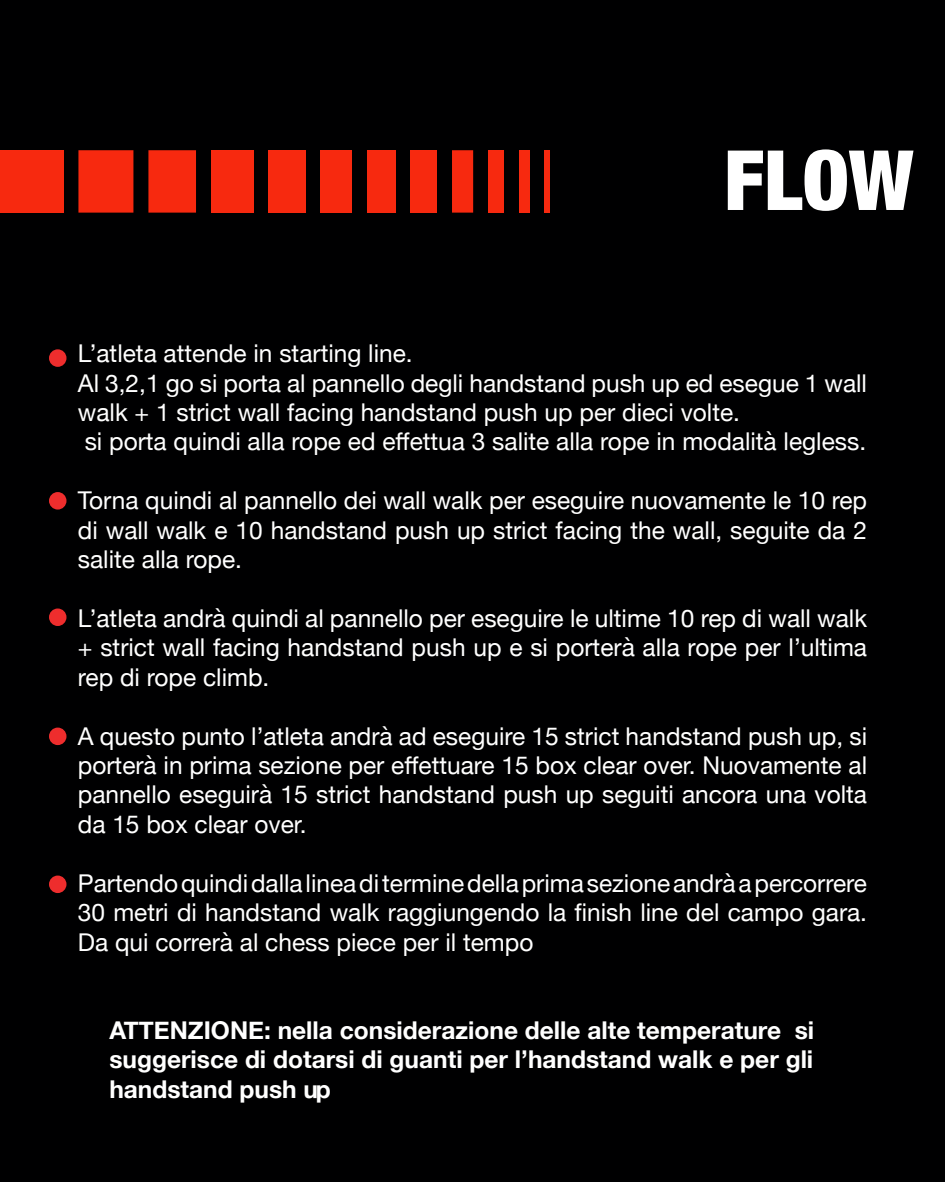
<style>
.page{position:relative;width:945px;height:1182px;background:#fff}
.page>*{position:absolute;margin:0;border:0;box-sizing:border-box;transform-origin:0 0}
.t1{font:900 condensed 83.12px "Helvetica Neue";color:#fff}
.t2{font:24.5px/29.4px "Helvetica Neue";color:#fff;text-align:justify}
.t3{font:700 24.5px/29.4px "Helvetica Neue";color:#fff;text-align:justify}
</style>
<div class="page">
<div style="left:0;top:0;width:945px;height:1181px;background:#000001"></div>
<div style="left:211px;top:150px;width:42px;height:62px;background:#f7290f"></div>
<div style="left:268px;top:150px;width:37px;height:62px;background:#f7290f"></div>
<div style="left:320px;top:150px;width:32px;height:62px;background:#f7290f"></div>
<div style="left:367px;top:150px;width:29px;height:62px;background:#f7290f"></div>
<div style="left:411px;top:150px;width:26px;height:62px;background:#f7290f"></div>
<div style="left:452px;top:150px;width:21px;height:62px;background:#f7290f"></div>
<div style="left:488px;top:150px;width:16px;height:62px;background:#f7290f"></div>
<div style="left:519px;top:150px;width:11px;height:62px;background:#f7290f"></div>
<div style="left:545px;top:150px;width:5px;height:62px;background:#f7290f"></div>
<div style="left:148px;top:150px;width:48px;height:62px;background:#f7290f"></div>
<div style="left:78px;top:150px;width:55px;height:62px;background:#f7290f"></div>
<div style="left:0;top:150px;width:63px;height:62px;background:#f7290f"></div>
<div style="left:49px;top:349px;width:17px;height:18px;background:#ee2d2d;border-radius:50%"></div>
<div style="left:49px;top:492px;width:17px;height:17px;background:#ee2d2d;border-radius:50%"></div>
<div style="left:49px;top:608px;width:17px;height:18px;background:#ee2d2d;border-radius:50%"></div>
<div style="left:49px;top:875px;width:17px;height:17px;background:#ee2d2d;border-radius:50%"></div>
<div style="left:49px;top:727px;width:17px;height:18px;background:#ee2d2d;border-radius:50%"></div>
<h1 class="t1" style="left:724px;top:129px;width:191px">FLOW</h1>
<p class="t2" style="left:78px;top:338px;width:791px;text-align:left">L’atleta attende in starting line.<br>Al 3,2,1 go si porta al pannello degli handstand push up ed esegue 1 wall walk + 1 strict wall facing handstand push up per dieci volte.<br>si porta quindi alla rope ed effettua 3 salite alla rope in modalità legless.</p>
<p class="t2" style="left:78px;top:485px;width:791px">Torna quindi al pannello dei wall walk per eseguire nuovamente le 10 rep di wall walk e 10 handstand push up strict facing the wall, seguite da 2 salite alla rope.</p>
<p class="t2" style="left:78px;top:603px;width:791px">L’atleta andrà quindi al pannello per eseguire le ultime 10 rep di wall walk + strict wall facing handstand push up e si porterà alla rope per l’ultima rep di rope climb.</p>
<p class="t2" style="left:78px;top:720px;width:791px">A questo punto l’atleta andrà ad eseguire 15 strict handstand push up, si porterà in prima sezione per effettuare 15 box clear over. Nuovamente al pannello eseguirà 15 strict handstand push up seguiti ancora una volta da 15 box clear over.</p>
<p class="t2" style="left:78px;top:867px;width:791px">Partendo quindi dalla linea di termine della prima sezione andrà a percorrere 30 metri di handstand walk raggiungendo la finish line del campo gara.<br>Da qui correrà al chess piece per il tempo</p>
<p class="t3" style="left:109px;top:1014px;width:706px">ATTENZIONE: nella considerazione delle alte temperature si suggerisce di dotarsi di guanti per l’handstand walk e per gli handstand push up</p>
</div>
